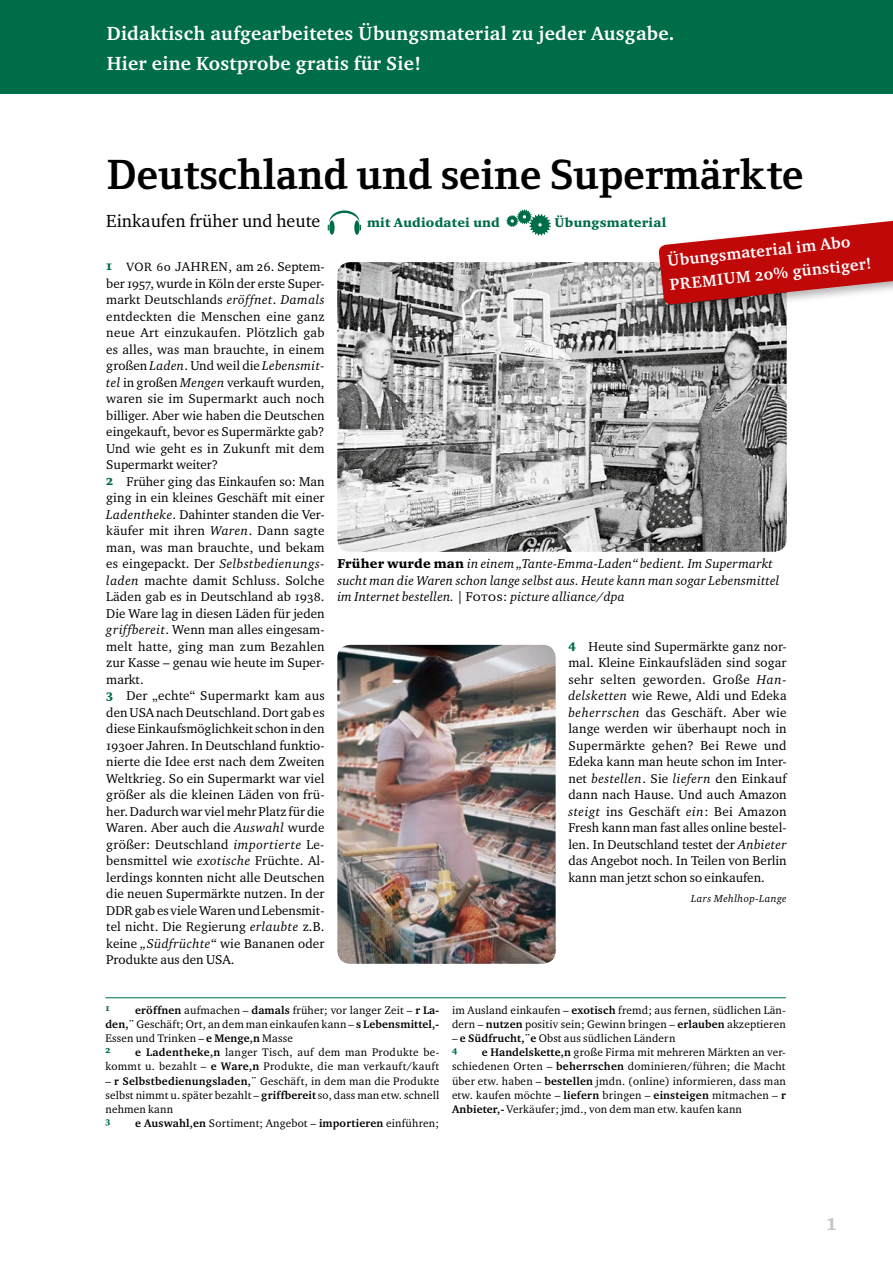
<style>
.page{position:relative;width:893px;height:1263px;background:#fff}
.page>*{position:absolute;margin:0;border:0;box-sizing:border-box;transform-origin:0 0}
.t1{font:43.5px "Foundry Form Serif Bold OSF";letter-spacing:.005em;color:#000}
.t2{font:23.7px "F5 Charter ITC Bold OS";color:#c5c6c6}
.t3{font:19.5px/30px "Charter ITC Bold OS";letter-spacing:.015em;color:#fff}
.t4{font:18px "Charter ITC Regu OS";color:#000}
.t5{font:16.35px/24px "Charter ITC Bold OS";color:#fff}
.t6{font:13.2px/16.5px "Charter ITC Regu OS";letter-spacing:.005em;color:#000}
.t7{font:13.2px/16.5px "Charter ITC Regu Ital OS";letter-spacing:.015em;color:#000}
.t8{font:13.2px "Charter ITC Regu Ital OS";letter-spacing:.035em;color:#000}
.t9{font:13.2px "Charter ITC Blac OS";letter-spacing:.015em;color:#006d49}
.t10{font:11.25px/14.1px "Charter ITC Regu OS";letter-spacing:.015em;color:#000;text-align:justify}
.t11{font:10.5px "Charter ITC Regu Ital OS";letter-spacing:.04em;color:#000}
.t12{font:9.3px "Charter ITC Blac OS";color:#006d49}
.s1{font-family:"Charter ITC Blac OS";color:#006d49}
.s2{font-size:12.3px}
.s3{font-family:"Charter ITC Regu Ital OS"}
.s4{font-family:"Charter ITC Regu OS"}
.s5{font-family:"Charter ITC Bold SC"}
.s6{font-family:"Charter ITC Blac OS"}
.s7{font-family:"Charter ITC Regu SC"}
.s8{font-family:"Charter ITC Bold OS"}
</style>
<div class="page">
<div style="left:0;top:0;width:893px;height:94px;background:#006d49"></div>
<hr style="left:105px;top:997px;width:681px;height:1px;background:#006d49">
<svg style="left:328px;top:210px;width:33px;height:25px"></svg>
<svg style="left:506px;top:209px;width:45px;height:27px"></svg>
<img style="left:337px;top:262px;width:450px;height:290px">
<img style="left:337px;top:645px;width:219px;height:319px">
<div style="left:655px;top:216px;width:238px;height:101px;background:#000;opacity:.3"></div>
<svg style="left:658px;top:219px;width:235px;height:86px"></svg>
<h3 class="t3" style="left:107px;top:18px;width:569px">Didaktisch aufgearbeitetes Übungsmaterial zu jeder Ausgabe.<br>Hier eine Kostprobe gratis für Sie!</h3>
<h1 class="t1" style="left:107px;top:150px;width:698px">Deutschland und seine Supermärkte</h1>
<h3 class="t4" style="left:106px;top:209px;width:216px">Einkaufen früher und heute</h3>
<p class="t9" style="left:367px;top:214px;width:134px">mit Audiodatei und</p>
<p class="t9" style="left:554px;top:214px;width:113px">Übungsmaterial</p>
<p class="t6" style="left:106px;top:258px;width:220px"><span class="s1">1</span> <span class="s2">VOR 60</span> JAHREN, am 26. Septem&shy;ber 1957, wurde in Köln der erste Super&shy;markt Deutschlands <span class="s3">eröffnet</span>. <span class="s3">Damals </span>entdeckten die Menschen eine ganz neue Art einzukaufen. Plötzlich gab es alles, was man brauchte, in einem großen <span class="s3">Laden</span>. Und weil die <span class="s3">Lebensmit&shy;tel</span> in großen <span class="s3">Mengen</span> verkauft wurden, waren sie im Supermarkt auch noch billiger. Aber wie haben die Deutschen eingekauft, bevor es Supermärkte gab?<br>Und wie geht es in Zukunft mit dem Supermarkt weiter?<br><span class="s1">2</span> Früher ging das Einkaufen so: Man ging in ein kleines Geschäft mit einer <span class="s3">Ladentheke</span>. Dahinter standen die Ver&shy;käufer mit ihren <span class="s3">Waren</span>. Dann sagte man, was man brauchte, und bekam</p>
<p class="t8" style="left:106px;top:556px;width:220px"><span class="s4">es eingepackt. Der</span> Selbstbedienungs-</p>
<p class="t6" style="left:106px;top:572px;width:220px"><span class="s3">laden</span> machte damit Schluss. Solche Läden gab es in Deutschland ab 1938.<br>Die Ware lag in diesen Läden für jeden <span class="s3">griffbereit</span>. Wenn man alles eingesam&shy;melt hatte, ging man zum Bezahlen zur Kasse – genau wie heute im Super&shy;markt.<br><span class="s1">3</span> Der „echte“ Supermarkt kam aus den USA nach Deutschland. Dort gab es diese Einkaufsmöglichkeit schon in den 1930er Jahren. In Deutschland funktio&shy;nierte die Idee erst nach dem Zweiten Weltkrieg. So ein Supermarkt war viel größer als die kleinen Läden von frü&shy;her. Dadurch war viel mehr Platz für die Waren. Aber auch die <span class="s3">Auswahl</span> wurde größer: Deutschland <span class="s3">importierte</span> Le&shy;bensmittel wie <span class="s3">exotische</span> Früchte. Al&shy;lerdings konnten nicht alle Deutschen die neuen Supermärkte nutzen. In der DDR gab es viele Waren und Lebensmit&shy;tel nicht. Die Regierung <span class="s3">erlaubte</span> z.B. keine <span class="s3">„Südfrüchte“</span> wie Bananen oder Produkte aus den USA.</p>
<p class="t5" style="left:666px;top:248px;width:204px;rotate:-6deg">Übungsmaterial im Abo<br><span class="s5">PREMIUM</span> 20% günstiger!</p>
<p class="t7" style="left:337px;top:555px;width:444px"><span class="s6">Früher wurde man</span> in einem „Tante-Emma-Laden“ bedient. Im Supermarkt sucht man die Waren schon lange selbst aus. Heute kann man sogar Lebensmittel im Internet bestellen. | <span class="s7">Fotos:</span> picture alliance/dpa</p>
<p class="t6" style="left:568px;top:637px;width:220px;text-align:justify"><span class="s1">4</span> Heute sind Supermärkte ganz nor&shy;mal. Kleine Einkaufsläden sind sogar sehr selten geworden. Große <span class="s3">Han&shy;delsketten</span> wie Rewe, Aldi und Edeka <span class="s3">beherrschen</span> das Geschäft. Aber wie lange werden wir überhaupt noch in Supermärkte gehen? Bei Rewe und Edeka kann man heute schon im Inter&shy;net <span class="s3">bestellen</span>. Sie <span class="s3">liefern</span> den Einkauf dann nach Hause. Und auch Amazon <span class="s3">steigt</span> ins Geschäft <span class="s3">ein</span>: Bei Amazon Fresh kann man fast alles online bestel&shy;len. In Deutschland testet der <span class="s3">Anbieter </span>das Angebot noch. In Teilen von Berlin kann man jetzt schon so einkaufen.</p>
<p class="t11" style="left:691px;top:892px;width:97px">Lars Mehlhop-Lange</p>
<p class="t10" style="left:105px;top:1003px;width:335px;text-indent:30px"><span class="s8">eröffnen</span> aufmachen – <span class="s8">damals</span> früher; vor langer Zeit – <span class="s8">r La&shy;den,¨</span> Geschäft; Ort, an dem man einkaufen kann – <span class="s8">s Lebensmittel,- </span>Essen und Trinken – <span class="s8">e Menge,n</span> Masse</p>
<p class="t12" style="left:105px;top:1044px;width:6px">2</p>
<p class="t12" style="left:105px;top:1002px;width:6px">1</p>
<p class="t10" style="left:105px;top:1045px;width:335px;text-align:right"><span class="s8">e Ladentheke,n</span> langer Tisch, auf dem man Produkte be&shy;kommt u. bezahlt – <span class="s8">e Ware,n</span> Produkte, die man verkauft/kauft</p>
<p class="t10" style="left:105px;top:1073px;width:335px">– <span class="s8">r Selbstbedienungsladen,¨</span> Geschäft, in dem man die Produkte selbst nimmt u. später bezahlt – <span class="s8">griffbereit</span> so, dass man etw. schnell nehmen kann</p>
<p class="t12" style="left:105px;top:1115px;width:6px">3</p>
<p class="t10" style="left:135px;top:1116px;width:305px"><span class="s8">e Auswahl,en</span> Sortiment; Angebot – <span class="s8">importieren</span> einführen;</p>
<p class="t10" style="left:452px;top:1003px;width:335px">im Ausland einkaufen – <span class="s8">exotisch</span> fremd; aus fernen, südlichen Län&shy;dern – <span class="s8">nutzen</span> positiv sein; Gewinn bringen – <span class="s8">erlauben</span> akzeptieren</p>
<p class="t10" style="left:452px;top:1031px;width:225px">– <span class="s8">e Südfrucht,¨e</span> Obst aus südlichen Ländern</p>
<p class="t12" style="left:452px;top:1044px;width:7px">4</p>
<p class="t10" style="left:452px;top:1045px;width:335px;text-indent:30px"><span class="s8">e Handelskette,n</span> große Firma mit mehreren Märkten an ver&shy;schiedenen Orten – <span class="s8">beherrschen</span> dominieren/führen; die Macht über etw. haben – <span class="s8">bestellen</span> jmdn. (online) informieren, dass man etw. kaufen möchte – <span class="s8">liefern</span> bringen – <span class="s8">einsteigen</span> mitmachen – <span class="s8">r Anbieter,-</span> Verkäufer; jmd., von dem man etw. kaufen kann</p>
<h2 class="t2" style="left:827px;top:1207px;width:11px">1</h2>
</div>
